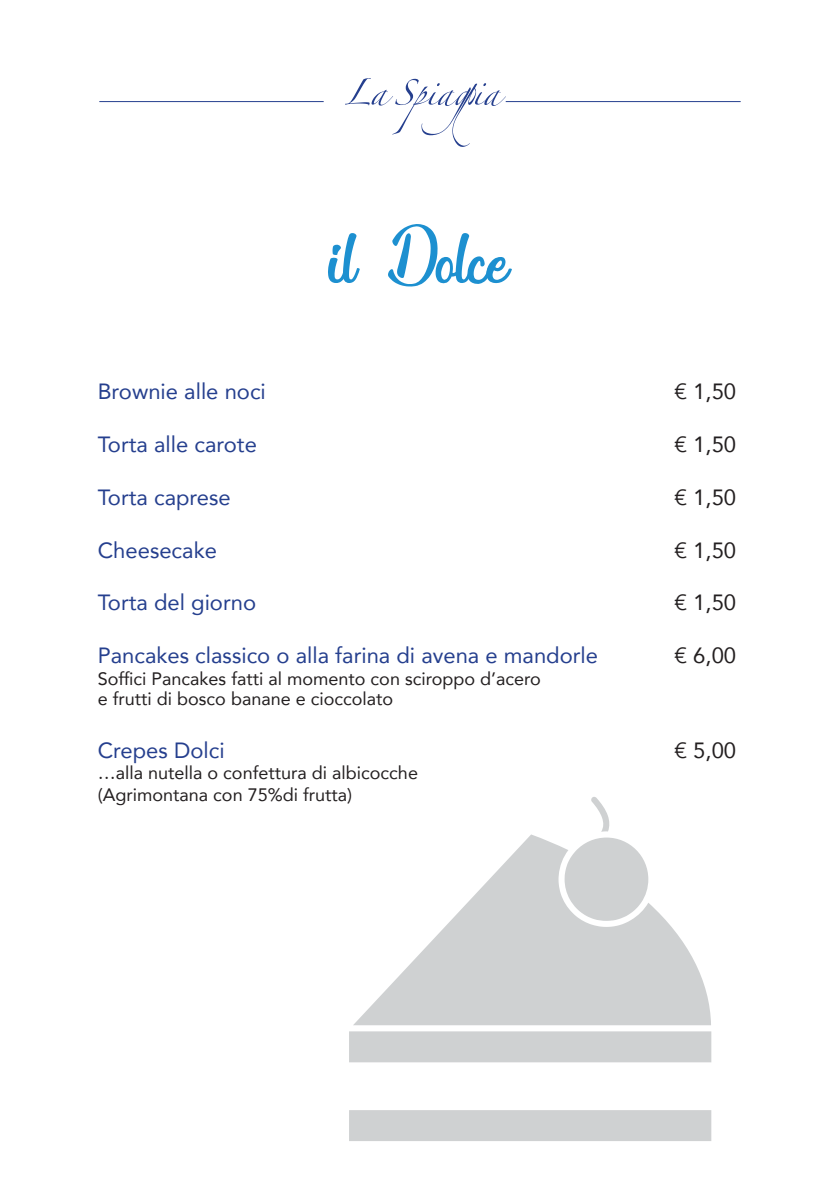
<style>
.page{position:relative;width:840px;height:1191px;background:#fff}
.page>*{position:absolute;margin:0;border:0;box-sizing:border-box;transform-origin:0 0}
.t1{font:120px "Marguaritas";letter-spacing:.005em;color:#1d90d0}
.t2{font:22px "Avenir";color:#253f8e}
.t3{font:22px "Avenir";color:#231f20}
.t4{font:18px/20px "Avenir";color:#231f20}
</style>
<div class="page">
<svg style="left:345px;top:78px;width:160px;height:69px"></svg>
<hr style="left:505px;top:101px;width:235px;height:1px;background:#253f8e">
<hr style="left:99px;top:101px;width:224px;height:1px;background:#253f8e">
<svg style="left:591px;top:797px;width:18px;height:34px"></svg>
<svg style="left:353px;top:834px;width:357px;height:191px;fill:#cfd1d2"></svg>
<svg style="left:564px;top:837px;width:84px;height:84px"></svg>
<div style="left:349px;top:1031px;width:362px;height:31px;background:#cfd1d2"></div>
<div style="left:349px;top:1110px;width:362px;height:31px;background:#cfd1d2"></div>
<h1 class="t1" style="left:331px;top:193px;width:179px">il Dolce</h1>
<p class="t2" style="left:98px;top:374px;width:169px">Brownie alle noci</p>
<p class="t3" style="left:674px;top:374px;width:63px">€ 1,50</p>
<p class="t2" style="left:98px;top:427px;width:161px">Torta alle carote</p>
<p class="t3" style="left:674px;top:427px;width:63px">€ 1,50</p>
<p class="t2" style="left:98px;top:479px;width:134px">Torta caprese</p>
<p class="t3" style="left:674px;top:479px;width:63px">€ 1,50</p>
<p class="t2" style="left:98px;top:532px;width:121px">Cheesecake</p>
<p class="t3" style="left:674px;top:532px;width:63px">€ 1,50</p>
<p class="t2" style="left:98px;top:585px;width:160px">Torta del giorno</p>
<p class="t3" style="left:674px;top:585px;width:63px">€ 1,50</p>
<p class="t2" style="left:98px;top:638px;width:501px">Pancakes classico o alla farina di avena e mandorle</p>
<p class="t3" style="left:674px;top:638px;width:63px">€ 6,00</p>
<p class="t4" style="left:98px;top:668px;width:444px">Soffici Pancakes fatti al momento con sciroppo d’acero e frutti di bosco banane e cioccolato</p>
<p class="t2" style="left:98px;top:732px;width:128px">Crepes Dolci</p>
<p class="t3" style="left:674px;top:732px;width:63px">€ 5,00</p>
<p class="t4" style="left:98px;top:761px;width:321px;line-height:21.6px">…alla nutella o confettura di albicocche (Agrimontana con 75%di frutta)</p>
</div>
